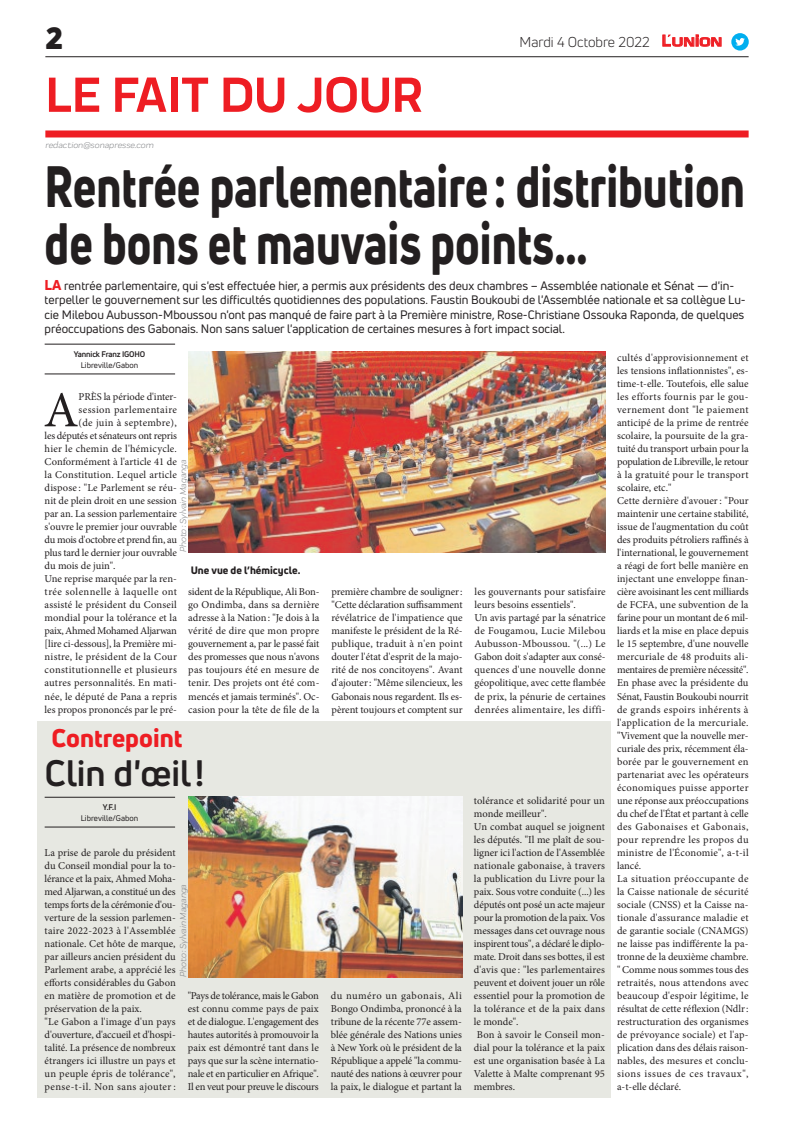
<style>
.page{position:relative;width:794px;height:1129px;background:#fff}
.page>*{position:absolute;margin:0;border:0;box-sizing:border-box;transform-origin:0 0}
.t1{font:800 57px/57px "Uni Neue";color:#231f20;scale:.78 1}
.t2{font:700 51px "Praktika";color:#ee1d23}
.t3{font:50.5px "Minion Pro";color:#231f20}
.t4{font:700 36px "Uni Neue";color:#231f20}
.t5{font:900 30px "Uni Neue";color:#231f20}
.t6{font:800 25px "Uni Neue";color:#ee1d23}
.t7{font:14px "Uni Neue";color:#231f20}
.t8{font:12px/14.4px "Uni Neue";color:#231f20}
.t9{font:10.5px/13px "Minion Pro";color:#231f20}
.t10{font:10.5px "Minion Pro";letter-spacing:.02em;color:#231f20}
.t11{font:10.5px "Minion Pro";letter-spacing:.025em;color:#231f20}
.t12{font:10.5px "Minion Pro";letter-spacing:-.03em;color:#231f20}
.t13{font:10.5px "Minion Pro";letter-spacing:-.02em;color:#231f20}
.t14{font:10.5px "Minion Pro";letter-spacing:.03em;color:#231f20}
.t15{font:10.5px "Minion Pro";letter-spacing:.04em;color:#231f20}
.t16{font:10.5px "Minion Pro";letter-spacing:.035em;color:#231f20}
.t17{font:800 10.5px "Uni Neue";color:#231f20}
.t18{font:italic 9px "Praktika";color:#818386}
.t19{font:8px "Uni Neue";color:#231f20}
.t20{font:700 8px "Uni Neue";letter-spacing:-.02em;color:#231f20}
.s1{font-family:"Eurostile";font-weight:600;font-size:14.9px;color:#ee1d23}
.s2{font-family:"Eurostile";font-weight:600;font-size:11.4px;color:#ee1d23}
.s3{font-weight:800;font-size:14px;color:#ee1d23}
</style>
<div class="page">
<div style="left:37px;top:721px;width:574px;height:376px;background:#e7e8e2"></div>
<hr style="left:45px;top:56px;width:703px;height:1px;background:#231f20">
<div style="left:45px;top:130px;width:703px;height:7px;background:#ee1d23"></div>
<svg style="left:662px;top:34px;width:60px;height:13px"></svg>
<div style="left:731px;top:33px;width:17px;height:18px;background:#00aeef;border-radius:50%"></div>
<svg style="left:735px;top:38px;width:10px;height:8px"></svg>
<hr style="left:45px;top:826px;width:130px;height:1px;background:#231f20">
<hr style="left:45px;top:797px;width:130px;height:1px;background:#231f20">
<img style="left:189px;top:796px;width:274px;height:180px">
<hr style="left:45px;top:373px;width:130px;height:1px;background:#231f20">
<hr style="left:45px;top:344px;width:130px;height:1px;background:#231f20">
<img style="left:189px;top:351px;width:416px;height:201px">
<h3 class="t5" style="left:45px;top:17px;width:19px">2</h3>
<h2 class="t2" style="left:45px;top:54px;width:378px">LE FAIT DU JOUR</h2>
<p class="t18" style="left:45px;top:139px;width:110px">redaction@sonapresse.com</p>
<h3 class="t7" style="left:519px;top:33px;width:204px">Mardi 4 Octobre 2022 <span class="s1">L</span><span class="s2">UNION</span></h3>
<h1 class="t1" style="left:45px;top:157px;width:899px">Rentrée parlementaire: distribution de bons et mauvais points…</h1>
<p class="t8" style="left:45px;top:278px;width:702px"><span class="s3">LA</span> rentrée parlementaire, qui s'est effectuée hier, a permis aux présidents des deux chambres – Assemblée nationale et Sénat — d'in&shy;terpeller le gouvernement sur les difficultés quotidiennes des populations. Faustin Boukoubi de l'Assemblée nationale et sa collègue Lu&shy;cie Milebou Aubusson-Mboussou n'ont pas manqué de faire part à la Première ministre, Rose-Christiane Ossouka Raponda, de quelques préoccupations des Gabonais. Non sans saluer l'application de certaines mesures à fort impact social.</p>
<p class="t20" style="left:74px;top:349px;width:73px">Yannick Franz IGOHO</p>
<p class="t19" style="left:81px;top:359px;width:59px">Libreville/Gabon</p>
<p class="t9" style="left:617px;top:351px;width:133px">cultés d'approvisionnement et les tensions inflationnistes", es&shy;time-t-elle. Toutefois, elle salue les efforts fournis par le gou&shy;vernement dont "le paiement anticipé de la prime de rentrée scolaire, la poursuite de la gra&shy;tuité du transport urbain pour la population de Libreville, le retour à la gratuité pour le transport scolaire, etc."<br>Cette dernière d'avouer: "Pour maintenir une certaine stabilité, issue de l'augmentation du coût des produits pétroliers raffinés à l'international, le gouvernement a réagi de fort belle manière en injectant une enveloppe finan&shy;cière avoisinant les cent milliards de FCFA, une subvention de la farine pour un montant de 6 mil&shy;liards et la mise en place depuis le 15 septembre, d'une nouvelle mercuriale de 48 produits ali&shy;mentaires de première nécessité".<br>En phase avec la présidente du<br>Sénat, Faustin Boukoubi nourrit de grands espoirs inhérents à l'application de la mercuriale. "Vivement que la nouvelle mer&shy;curiale des prix, récemment éla&shy;borée par le gouvernement en partenariat avec les opérateurs économiques puisse apporter une réponse aux préoccupations du chef de l'État et partant à celle des Gabonaises et Gabonais, pour reprendre les propos du ministre de l'Économie", a-t-il lancé.<br>La situation préoccupante de la Caisse nationale de sécurité sociale (CNSS) et la Caisse na&shy;tionale d'assurance maladie et de garantie sociale (CNAMGS) ne laisse pas indifférente la pa&shy;tronne de la deuxième chambre. " Comme nous sommes tous des retraités, nous attendons avec beaucoup d'espoir légitime, le résultat de cette réflexion (Ndlr: restructuration des organismes de prévoyance sociale) et l'ap&shy;plication dans des délais raison&shy;nables, des mesures et conclu&shy;sions issues de ces travaux", a-t-elle déclaré.</p>
<h3 class="t3" style="left:44px;top:376px;width:36px">A</h3>
<p class="t9" style="left:79px;top:390px;width:100px">PRÈS la période d'inter-</p>
<p class="t16" style="left:79px;top:403px;width:100px">session parlementaire</p>
<p class="t11" style="left:79px;top:416px;width:100px">(de juin à septembre),</p>
<p class="t13" style="left:45px;top:429px;width:134px">les députés et sénateurs ont repris</p>
<p class="t11" style="left:45px;top:442px;width:134px">hier le chemin de l'hémicycle.</p>
<p class="t9" style="left:45px;top:455px;width:134px">Conformément à l'article 41 de</p>
<p class="t10" style="left:45px;top:468px;width:134px">la Constitution. Lequel article</p>
<p class="t9" style="left:45px;top:481px;width:134px">dispose : "Le Parlement se réu-</p>
<p class="t9" style="left:45px;top:494px;width:134px">nit de plein droit en une session</p>
<p class="t9" style="left:45px;top:507px;width:134px">par an. La session parlementaire</p>
<p class="t9" style="left:45px;top:520px;width:134px">s'ouvre le premier jour ouvrable</p>
<p class="t12" style="left:45px;top:533px;width:134px">du mois d'octobre et prend fin, au</p>
<p class="t9" style="left:45px;top:546px;width:134px">plus tard le dernier jour ouvrable</p>
<p class="t9" style="left:45px;top:559px;width:73px">du mois de juin".</p>
<p class="t9" style="left:45px;top:572px;width:134px">Une reprise marquée par la ren-</p>
<p class="t15" style="left:45px;top:585px;width:134px">trée solennelle à laquelle ont</p>
<p class="t10" style="left:45px;top:598px;width:134px">assisté le président du Conseil</p>
<p class="t9" style="left:45px;top:611px;width:134px">mondial pour la tolérance et la</p>
<p class="t12" style="left:45px;top:624px;width:134px">paix, Ahmed Mohamed Aljarwan</p>
<p class="t9" style="left:45px;top:637px;width:134px">[lire ci-dessous], la Première mi-</p>
<p class="t11" style="left:45px;top:650px;width:134px">nistre, le président de la Cour</p>
<p class="t14" style="left:45px;top:663px;width:134px">constitutionnelle et plusieurs</p>
<p class="t10" style="left:45px;top:676px;width:134px">autres personnalités. En mati-</p>
<p class="t9" style="left:45px;top:689px;width:134px">née, le député de Pana a repris</p>
<p class="t9" style="left:45px;top:702px;width:134px">les propos prononcés par le pré-</p>
<p class="t18" style="left:177px;top:552px;width:95px;rotate:-90deg">Photo : Sylvain Maganga</p>
<p class="t17" style="left:191px;top:563px;width:111px">Une vue de l’hémicycle.</p>
<p class="t9" style="left:188px;top:585px;width:133px;text-align:justify">sident de la République, Ali Bon&shy;go Ondimba, dans sa dernière adresse à la Nation: "Je dois à la vérité de dire que mon propre gouvernement a, par le passé fait des promesses que nous n'avons pas toujours été en mesure de tenir. Des projets ont été com&shy;mencés et jamais terminés". Oc&shy;casion pour la tête de file de la</p>
<p class="t9" style="left:331px;top:585px;width:133px;text-align:justify">première chambre de souligner: "Cette déclaration suffisamment révélatrice de l'impatience que manifeste le président de la Ré&shy;publique, traduit à n'en point douter l'état d'esprit de la majo&shy;rité de nos concitoyens". Avant d'ajouter: "Même silencieux, les Gabonais nous regardent. Ils es&shy;pèrent toujours et comptent sur</p>
<p class="t9" style="left:474px;top:585px;width:133px">les gouvernants pour satisfaire leurs besoins essentiels".<br>Un avis partagé par la sénatrice de Fougamou, Lucie Milebou<br>Aubusson-Mboussou. "(...) Le<br>Gabon doit s'adapter aux consé&shy;quences d'une nouvelle donne géopolitique, avec cette flambée de prix, la pénurie de certaines denrées alimentaire, les diffi-</p>
<h3 class="t6" style="left:52px;top:721px;width:132px">Contrepoint</h3>
<h3 class="t4" style="left:45px;top:750px;width:161px">Clin d'œil!</h3>
<p class="t20" style="left:103px;top:802px;width:15px">Y.F.I</p>
<p class="t19" style="left:81px;top:812px;width:59px">Libreville/Gabon</p>
<p class="t9" style="left:474px;top:793px;width:133px">tolérance et solidarité pour un monde meilleur".<br>Un combat auquel se joignent les députés. "Il me plaît de sou&shy;ligner ici l'action de l'Assemblée nationale gabonaise, à travers la publication du Livre pour la paix. Sous votre conduite (...) les députés ont posé un acte majeur pour la promotion de la paix. Vos messages dans cet ouvrage nous inspirent tous", a déclaré le diplo&shy;mate. Droit dans ses bottes, il est d'avis que : "les parlementaires peuvent et doivent jouer un rôle essentiel pour la promotion de la tolérance et de la paix dans le monde".<br>Bon à savoir le Conseil mon&shy;dial pour la tolérance et la paix est une organisation basée à La<br>Valette à Malte comprenant 95 membres.</p>
<p class="t9" style="left:45px;top:845px;width:133px">La prise de parole du président du Conseil mondial pour la to&shy;lérance et la paix, Ahmed Moha&shy;med Aljarwan, a constitué un des temps forts de la cérémonie d'ou&shy;verture de la session parlemen&shy;taire 2022-2023 à l'Assemblée nationale. Cet hôte de marque, par ailleurs ancien président du<br>Parlement arabe, a apprécié les efforts considérables du Gabon en matière de promotion et de préservation de la paix.<br>"Le Gabon a l'image d'un pays d'ouverture, d'accueil et d'hospi&shy;talité. La présence de nombreux étrangers ici illustre un pays et un peuple épris de tolérance", pense-t-il. Non sans ajouter :</p>
<p class="t18" style="left:177px;top:976px;width:95px;rotate:-90deg">Photo : Sylvain Maganga</p>
<p class="t9" style="left:188px;top:988px;width:133px;text-align:justify">"Pays de tolérance, mais le Gabon est connu comme pays de paix et de dialogue. L'engagement des hautes autorités à promouvoir la paix est démontré tant dans le pays que sur la scène internatio&shy;nale et en particulier en Afrique".<br>Il en veut pour preuve le discours</p>
<p class="t9" style="left:331px;top:988px;width:133px;text-align:justify">du numéro un gabonais, Ali Bongo Ondimba, prononcé à la tribune de la récente 77e assem&shy;blée générale des Nations unies à New York où le président de la République a appelé "la commu&shy;nauté des nations à œuvrer pour la paix, le dialogue et partant la</p>
</div>
